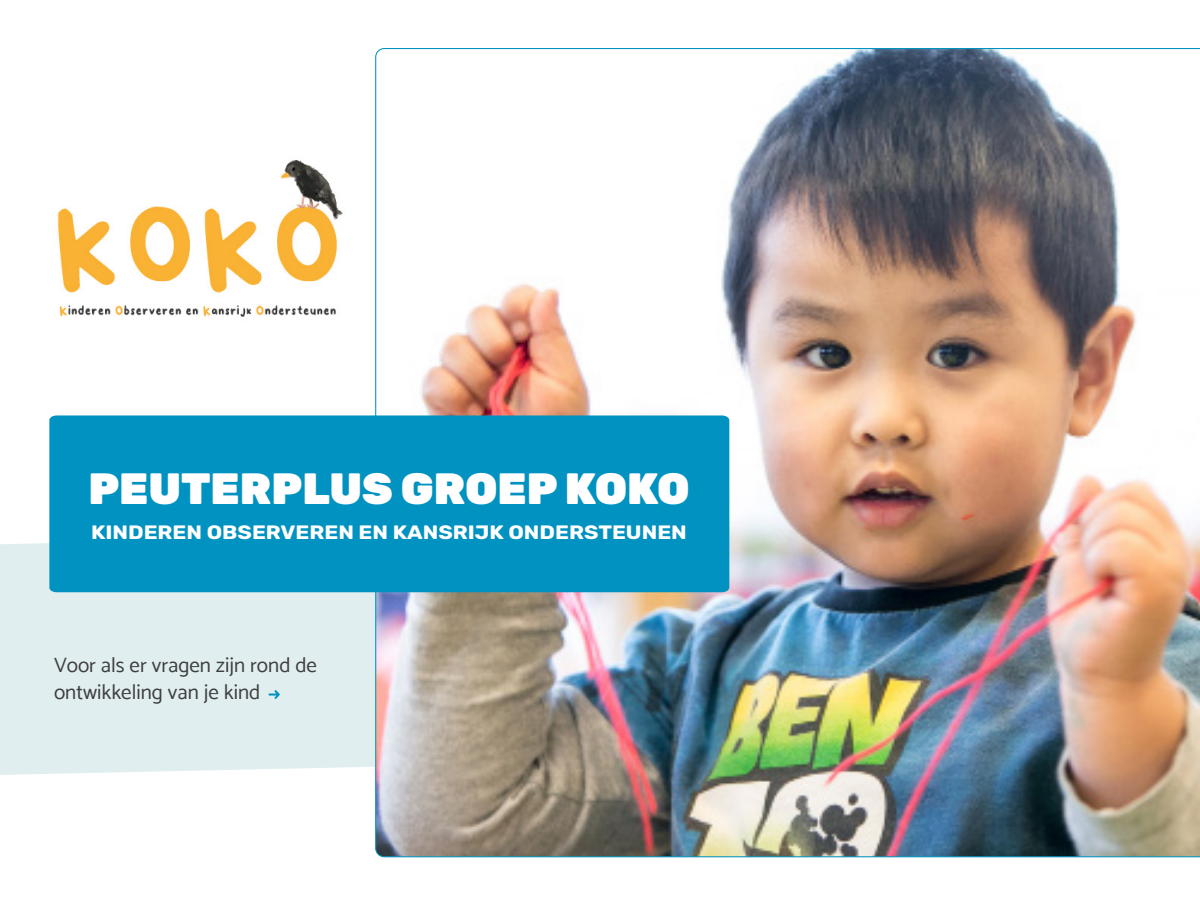
<style>
.page{position:relative;width:1200px;height:900px;background:#fff}
.page>*{position:absolute;margin:0;border:0;box-sizing:border-box;transform-origin:0 0}
.t1{font:900 43.8px "Rubik";color:#fff}
.body{font:21px/27px "Catamaran";color:#3e3e3f}
.t2{font:700 19.35px "Rubik";color:#fff;scale:1.12 1}
</style>
<div class="page">
<img style="left:57px;top:160px;width:286px;height:157px">
<div style="left:0;top:543px;width:375px;height:232px;background:#e0eeef"></div>
<img style="left:375px;top:48px;width:825px;height:809px">
<div style="left:49px;top:415px;width:680px;height:177px;background:#0092c0"></div>
<svg style="left:269px;top:690px;width:11px;height:9px"></svg>
<p class="t1" style="left:88px;top:465px;width:603px">PEUTERPLUS GROEP KOKO</p>
<p class="t2" style="left:91px;top:521px;width:534px">KINDEREN OBSERVEREN EN KANSRIJK ONDERSTEUNEN</p>
<p class="body" style="left:54px;top:651px;width:264px">Voor als er vragen zijn rond de ontwikkeling van je kind</p>
</div>
